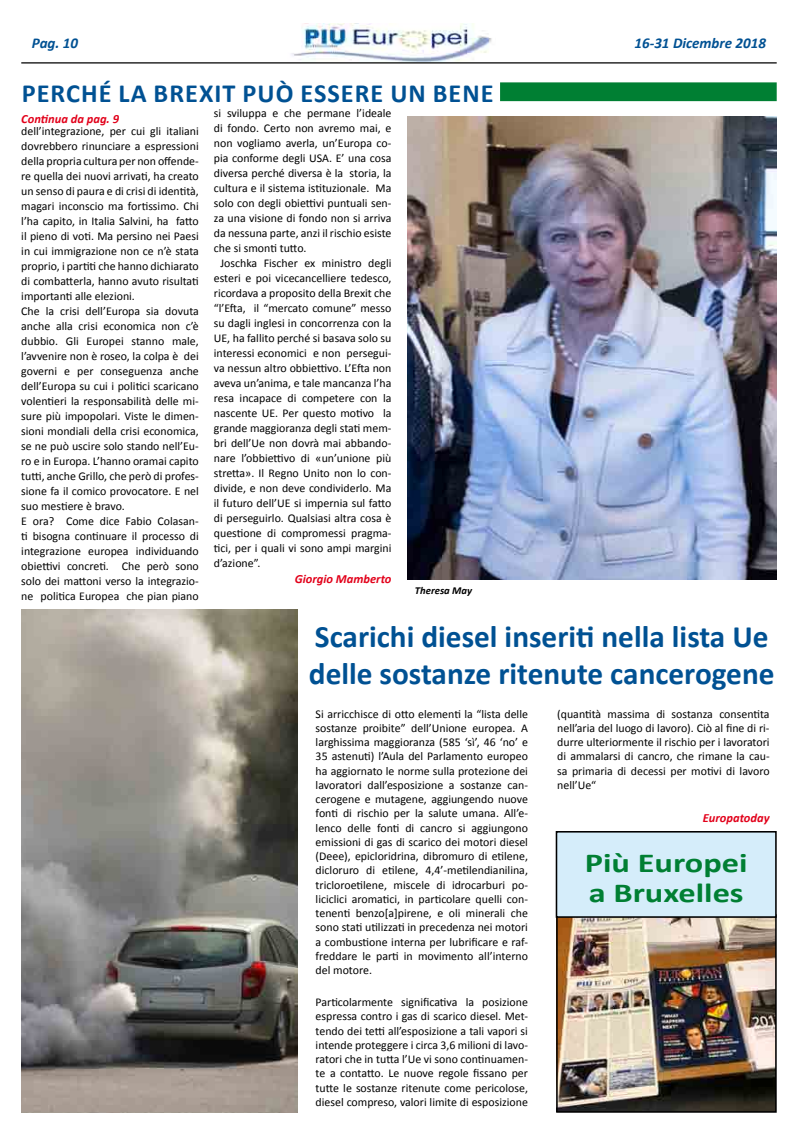
<style>
.page{position:relative;width:798px;height:1134px;background:#fff}
.page>*{position:absolute;margin:0;border:0;box-sizing:border-box;transform-origin:0 0}
.t1{font:700 31.25px/37.5px "Calibri";color:#005193}
.t2{font:700 27.5px/29.8px "Calibri";color:#007f33;scale:1.25 1}
.t3{font:700 26.25px "Calibri";letter-spacing:.04em;color:#005193}
.t4{font:italic 700 15px "Calibri";color:#005193}
.t5{font:italic 700 12.5px "Calibri";color:#e2001a}
.t6{font:11.88px/15px "Calibri";color:#000;text-align:justify}
.t7{font:italic 700 10.62px "Calibri";color:#000}
</style>
<div class="page">
<img style="left:291px;top:24px;width:201px;height:38px">
<hr style="left:21px;top:62px;width:755px;height:2px;background:#000">
<div style="left:500px;top:82px;width:276px;height:19px;background:#007f33"></div>
<img style="left:407px;top:117px;width:369px;height:462px">
<img style="left:21px;top:609px;width:277px;height:504px">
<img style="left:559px;top:918px;width:214px;height:192px">
<div style="left:556px;top:914px;width:220px;height:199px;border:2px solid #000"></div>
<div style="left:556px;top:832px;width:219px;height:85px;background:#d5edfa"></div>
<div style="left:555px;top:831px;width:221px;height:87px;border:2px solid #000"></div>
<p class="t4" style="left:32px;top:33px;width:48px">Pag. 10</p>
<p class="t4" style="left:634px;top:33px;width:133px">16-31 Dicembre 2018</p>
<h3 class="t3" style="left:22px;top:76px;width:293px">Perché la Brexit può essere</h3>
<h3 class="t3" style="left:390px;top:76px;width:58px">un bene</h3>
<p class="t5" style="left:21px;top:111px;width:99px">Continua da pag. 9</p>
<p class="t6" style="left:214px;top:106px;width:179px">si sviluppa e che permane l’ideale</p>
<p class="t6" style="left:214px;top:121px;width:179px">di fondo. Certo non avremo mai, e</p>
<p class="t6" style="left:214px;top:136px;width:179px">non vogliamo averla, un’Europa co-</p>
<p class="t6" style="left:214px;top:151px;width:179px">pia conforme degli USA. E’ una cosa</p>
<p class="t6" style="left:214px;top:166px;width:179px">diversa perché diversa è la storia, la</p>
<p class="t6" style="left:214px;top:181px;width:179px">cultura e il sistema istituzionale. Ma</p>
<p class="t6" style="left:214px;top:196px;width:179px">solo con degli obiettivi puntuali sen-</p>
<p class="t6" style="left:214px;top:211px;width:179px">za una visione di fondo non si arriva</p>
<p class="t6" style="left:214px;top:226px;width:179px">da nessuna parte, anzi il rischio esiste</p>
<p class="t6" style="left:214px;top:241px;width:94px">che si smonti tutto.</p>
<p class="t6" style="left:220px;top:256px;width:172px">Joschka Fischer ex ministro degli</p>
<p class="t6" style="left:214px;top:271px;width:179px">esteri e poi vicecancelliere tedesco,</p>
<p class="t6" style="left:214px;top:286px;width:179px">ricordava a proposito della Brexit che</p>
<p class="t6" style="left:214px;top:301px;width:179px">“l’Efta, il “mercato comune” messo</p>
<p class="t6" style="left:214px;top:316px;width:179px">su dagli inglesi in concorrenza con la</p>
<p class="t6" style="left:214px;top:331px;width:179px">UE, ha fallito perché si basava solo su</p>
<p class="t6" style="left:214px;top:346px;width:179px">interessi economici e non persegui-</p>
<p class="t6" style="left:214px;top:361px;width:179px">va nessun altro obbiettivo. L’Efta non</p>
<p class="t6" style="left:214px;top:376px;width:179px">aveva un’anima, e tale mancanza l’ha</p>
<p class="t6" style="left:214px;top:391px;width:179px">resa incapace di competere con la</p>
<p class="t6" style="left:214px;top:406px;width:179px">nascente UE. Per questo motivo la</p>
<p class="t6" style="left:214px;top:421px;width:179px">grande maggioranza degli stati mem-</p>
<p class="t6" style="left:214px;top:436px;width:179px">bri dell’Ue non dovrà mai abbando-</p>
<p class="t6" style="left:214px;top:451px;width:179px">nare l’obbiettivo di «un’unione più</p>
<p class="t6" style="left:214px;top:466px;width:179px">stretta». Il Regno Unito non lo con-</p>
<p class="t6" style="left:214px;top:481px;width:179px">divide, e non deve condividerlo. Ma</p>
<p class="t6" style="left:214px;top:496px;width:179px">il futuro dell’UE si impernia sul fatto</p>
<p class="t6" style="left:214px;top:511px;width:179px">di perseguirlo. Qualsiasi altra cosa è</p>
<p class="t6" style="left:214px;top:526px;width:179px">questione di compromessi pragma-</p>
<p class="t6" style="left:214px;top:541px;width:179px">tici, per i quali vi sono ampi margini</p>
<p class="t6" style="left:214px;top:556px;width:48px">d’azione”.</p>
<p class="t5" style="left:295px;top:570px;width:98px">Giorgio Mamberto</p>
<p class="t6" style="left:21px;top:124px;width:179px;text-align:left">dell’integrazione, per cui gli italiani dovrebbero rinunciare a espressioni della propria cultura per non offende&shy;re quella dei nuovi arrivati, ha creato un senso di paura e di crisi di identità, magari inconscio ma fortissimo. Chi l’ha capito, in Italia Salvini, ha fatto il pieno di voti. Ma persino nei Paesi in cui immigrazione non ce n’è stata proprio, i partiti che hanno dichiarato di combatterla, hanno avuto risultati importanti alle elezioni.<br>Che la crisi dell’Europa sia dovuta anche alla crisi economica non c’è dubbio. Gli Europei stanno male, l’avvenire non è roseo, la colpa è dei governi e per conseguenza anche dell’Europa su cui i politici scaricano volentieri la responsabilità delle mi&shy;sure più impopolari. Viste le dimen&shy;sioni mondiali della crisi economica, se ne può uscire solo stando nell’Eu&shy;ro e in Europa. L’hanno oramai capito tutti, anche Grillo, che però di profes&shy;sione fa il comico provocatore. E nel suo mestiere è bravo.<br>E ora? Come dice Fabio Colasan&shy;ti bisogna continuare il processo di integrazione europea individuando obiettivi concreti. Che però sono solo dei mattoni verso la integrazio&shy;ne politica Europea che pian piano</p>
<p class="t7" style="left:415px;top:584px;width:59px">Theresa May</p>
<h1 class="t1" style="left:309px;top:618px;width:467px">Scarichi diesel inseriti nella lista Ue delle sostanze ritenute cancerogene</h1>
<p class="t6" style="left:315px;top:707px;width:214px;line-height:14.2px">Si arricchisce di otto elementi la “lista delle sostanze proibite” dell’Unione europea. A larghissima maggioranza (585 ‘sì’, 46 ‘no’ e 35 astenuti) l’Aula del Parlamento europeo ha aggiornato le norme sulla protezione dei lavoratori dall’esposizione a sostanze can&shy;cerogene e mutagene, aggiungendo nuove fonti di rischio per la salute umana. All’e&shy;lenco delle fonti di cancro si aggiungono emissioni di gas di scarico dei motori diesel (Deee), epicloridrina, dibromuro di etilene, dicloruro di etilene, 4,4’-metilendianilina, tricloroetilene, miscele di idrocarburi po&shy;liciclici aromatici, in particolare quelli con&shy;tenenti benzo[a]pirene, e oli minerali che sono stati utilizzati in precedenza nei motori a combustione interna per lubrificare e raf&shy;freddare le parti in movimento all’interno del motore.</p>
<p class="t6" style="left:315px;top:995px;width:214px;line-height:14.2px">Particolarmente significativa la posizione espressa contro i gas di scarico diesel. Met&shy;tendo dei tetti all’esposizione a tali vapori si intende proteggere i circa 3,6 milioni di lavo&shy;ratori che in tutta l’Ue vi sono continuamen&shy;te a contatto. Le nuove regole fissano per tutte le sostanze ritenute come pericolose, diesel compreso, valori limite di esposizione</p>
<p class="t6" style="left:557px;top:707px;width:214px;line-height:14.2px">(quantità massima di sostanza consentita nell’aria del luogo di lavoro). Ciò al fine di ri&shy;durre ulteriormente il rischio per i lavoratori di ammalarsi di cancro, che rimane la cau&shy;sa primaria di decessi per motivi di lavoro nell’Ue“</p>
<p class="t5" style="left:702px;top:809px;width:68px">Europatoday</p>
<h2 class="t2" style="left:584px;top:848px;width:132px">Più Europei a Bruxelles</h2>
</div>
